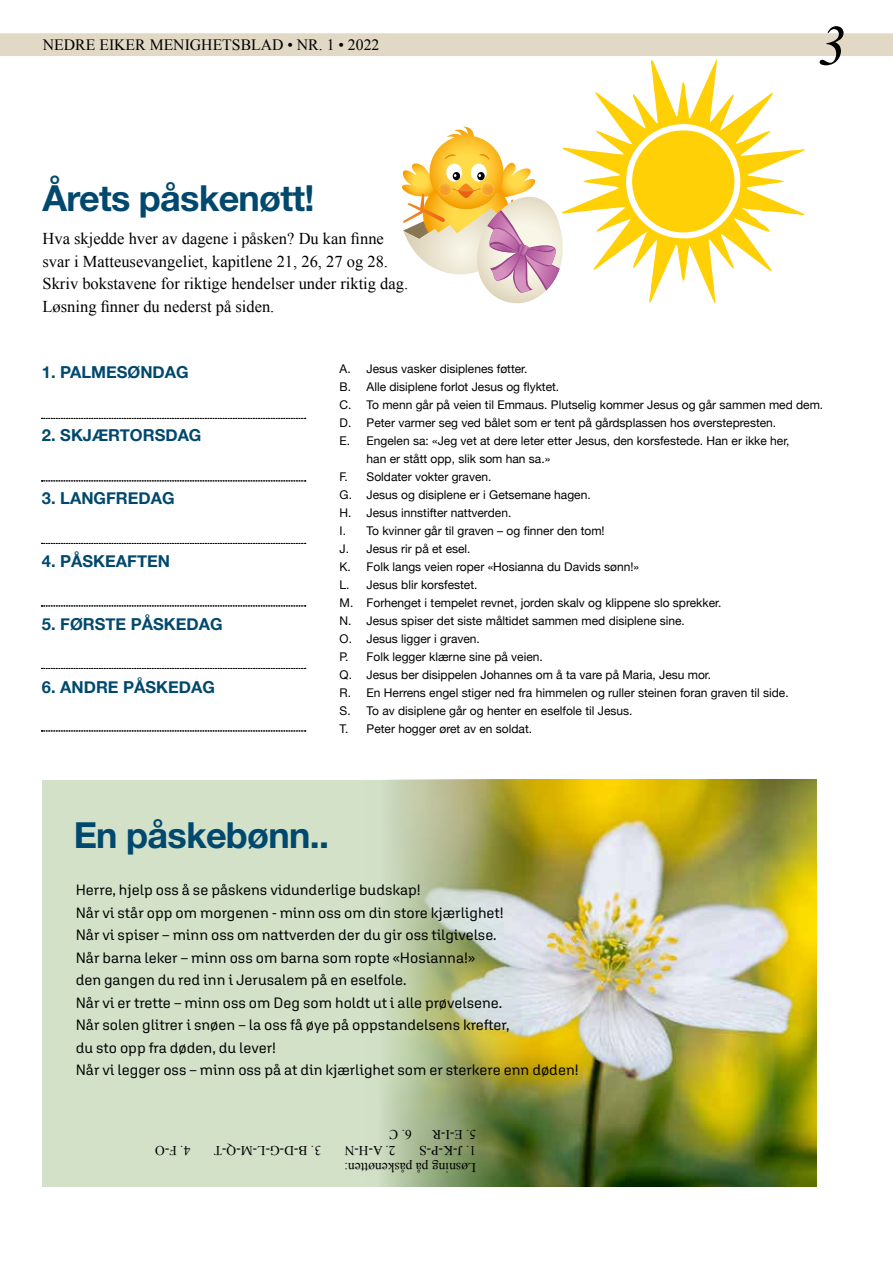
<style>
.page{position:relative;width:893px;height:1263px;background:#fff}
.page>*{position:absolute;margin:0;border:0;box-sizing:border-box;transform-origin:0 0}
.t1{font:italic 57px "Times New Roman";color:#000}
.t2{font:700 36px "Helvetica Neue LT Pro";letter-spacing:-.02em;color:#00486d}
.t3{font:16.5px/22.5px "Times New Roman";color:#000}
.t4{font:700 16.5px "Helvetica Neue";color:#00486d}
.t5{font:15.75px "Times New Roman";color:#000}
.t6{font:15px/22.5px "Aglet Sans";color:#000}
.t7{font:13.5px "Times New Roman";color:#000}
.t8{font:12px "Helvetica Neue";color:#000}
</style>
<div class="page">
<div style="left:0;top:33px;width:893px;height:23px;background:#e1d8c5"></div>
<svg style="left:568px;top:60px;width:237px;height:244px"></svg>
<svg style="left:632px;top:130px;width:103px;height:103px;background:#ffd524"></svg>
<div style="left:43px;top:780px;width:722px;height:406px;background:#d2e1c8"></div>
<svg style="left:580px;top:177px;width:11px;height:45px"></svg>
<svg style="left:577px;top:248px;width:14px;height:56px"></svg>
<svg style="left:402px;top:127px;width:166px;height:177px"></svg>
<img style="left:384px;top:780px;width:432px;height:406px">
<svg style="left:41px;top:418px;width:265px;height:1px"></svg>
<svg style="left:41px;top:480px;width:265px;height:1px"></svg>
<svg style="left:41px;top:543px;width:265px;height:1px"></svg>
<svg style="left:41px;top:605px;width:265px;height:1px"></svg>
<svg style="left:41px;top:668px;width:265px;height:1px"></svg>
<svg style="left:41px;top:730px;width:265px;height:1px"></svg>
<h3 class="t5" style="left:43px;top:34px;width:338px">NEDRE EIKER MENIGHETSBLAD • NR. 1 • 2022</h3>
<h3 class="t5" style="left:326px;top:34px;width:9px">3</h3>
<h3 class="t5" style="left:363px;top:34px;width:17px">01</h3>
<h2 class="t2" style="left:43px;top:176px;width:273px">Årets påskenøtt!</h2>
<h3 class="t3" style="left:43px;top:227px;width:367px">Hva skjedde hver av dagene i påsken? Du kan finne svar i Matteusevangeliet, kapitlene 21, 26, 27 og 28.<br>Skriv bokstavene for riktige hendelser under riktig dag.<br>Løsning finner du nederst på siden.</h3>
<h1 class="t1" style="left:818px;top:6px;width:30px">3</h1>
<h3 class="t4" style="left:42px;top:360px;width:148px">1. PALMESØNDAG</h3>
<h3 class="t4" style="left:42px;top:423px;width:161px">2. SKJÆRTORSDAG</h3>
<h3 class="t4" style="left:42px;top:486px;width:134px">3. LANGFREDAG</h3>
<h3 class="t4" style="left:42px;top:549px;width:130px">4. PÅSKEAFTEN</h3>
<h3 class="t4" style="left:42px;top:612px;width:182px">5. FØRSTE PÅSKEDAG</h3>
<h3 class="t4" style="left:42px;top:675px;width:174px">6. ANDRE PÅSKEDAG</h3>
<p class="t8" style="left:340px;top:360px;width:189px">A. Jesus vasker disiplenes føtter.</p>
<p class="t8" style="left:340px;top:378px;width:221px">B. Alle disiplene forlot Jesus og flyktet.</p>
<p class="t8" style="left:340px;top:396px;width:485px">C. To menn går på veien til Emmaus. Plutselig kommer Jesus og går sammen med dem.</p>
<p class="t8" style="left:340px;top:414px;width:438px">D. Peter varmer seg ved bålet som er tent på gårdsplassen hos øverstepresten.</p>
<p class="t8" style="left:340px;top:432px;width:451px">E. Engelen sa: «Jeg vet at dere leter etter Jesus, den korsfestede. Han er ikke her,</p>
<p class="t8" style="left:367px;top:450px;width:185px">han er stått opp, slik som han sa.»</p>
<p class="t8" style="left:340px;top:468px;width:153px">F. Soldater vokter graven.</p>
<p class="t8" style="left:340px;top:486px;width:253px">G. Jesus og disiplene er i Getsemane hagen.</p>
<p class="t8" style="left:340px;top:504px;width:173px">H. Jesus innstifter nattverden.</p>
<p class="t8" style="left:340px;top:522px;width:267px">I. To kvinner går til graven – og finner den tom!</p>
<p class="t8" style="left:340px;top:540px;width:133px">J. Jesus rir på et esel.</p>
<p class="t8" style="left:340px;top:558px;width:301px">K. Folk langs veien roper «Hosianna du Davids sønn!»</p>
<p class="t8" style="left:340px;top:576px;width:139px">L. Jesus blir korsfestet.</p>
<p class="t8" style="left:340px;top:594px;width:383px">M. Forhenget i tempelet revnet, jorden skalv og klippene slo sprekker.</p>
<p class="t8" style="left:340px;top:612px;width:347px">N. Jesus spiser det siste måltidet sammen med disiplene sine.</p>
<p class="t8" style="left:340px;top:630px;width:142px">O. Jesus ligger i graven.</p>
<p class="t8" style="left:340px;top:648px;width:205px">P. Folk legger klærne sine på veien.</p>
<p class="t8" style="left:340px;top:666px;width:373px">Q. Jesus ber disippelen Johannes om å ta vare på Maria, Jesu mor.</p>
<p class="t8" style="left:340px;top:684px;width:451px">R. En Herrens engel stiger ned fra himmelen og ruller steinen foran graven til side.</p>
<p class="t8" style="left:340px;top:702px;width:294px">S. To av disiplene går og henter en eselfole til Jesus.</p>
<p class="t8" style="left:340px;top:720px;width:194px">T. Peter hogger øret av en soldat.</p>
<h2 class="t2" style="left:74px;top:813px;width:257px">En påskebønn..</h2>
<p class="t6" style="left:76px;top:878px;width:504px">Herre, hjelp oss å se påskens vidunderlige budskap!<br>Når vi står opp om morgenen - minn oss om din store kjærlighet!<br>Når vi spiser – minn oss om nattverden der du gir oss tilgivelse.<br>Når barna leker – minn oss om barna som ropte «Hosianna!»<br>den gangen du red inn i Jerusalem på en eselfole.<br>Når vi er trette – minn oss om Deg som holdt ut i alle prøvelsene.<br>Når solen glitrer i snøen – la oss få øye på oppstandelsens krefter,<br>du sto opp fra døden, du lever!<br>Når vi legger oss – minn oss på at din kjærlighet som er sterkere enn døden!</p>
<p class="t7" style="left:190px;top:1160px;width:37px;rotate:-180deg">4. F-O</p>
<p class="t7" style="left:321px;top:1160px;width:109px;rotate:-180deg">3. B-D-G-L-M-Q-T</p>
<p class="t7" style="left:412px;top:1143px;width:24px;rotate:-180deg">6. C</p>
<p class="t7" style="left:396px;top:1160px;width:52px;rotate:-180deg">2. A-H-N</p>
<p class="t7" style="left:476px;top:1143px;width:46px;rotate:-180deg">5. E-I-R</p>
<p class="t7" style="left:476px;top:1160px;width:58px;rotate:-180deg">1. J-K-P-S</p>
<p class="t7" style="left:476px;top:1176px;width:133px;rotate:-180deg">Løsning på påskenøtten:</p>
</div>
